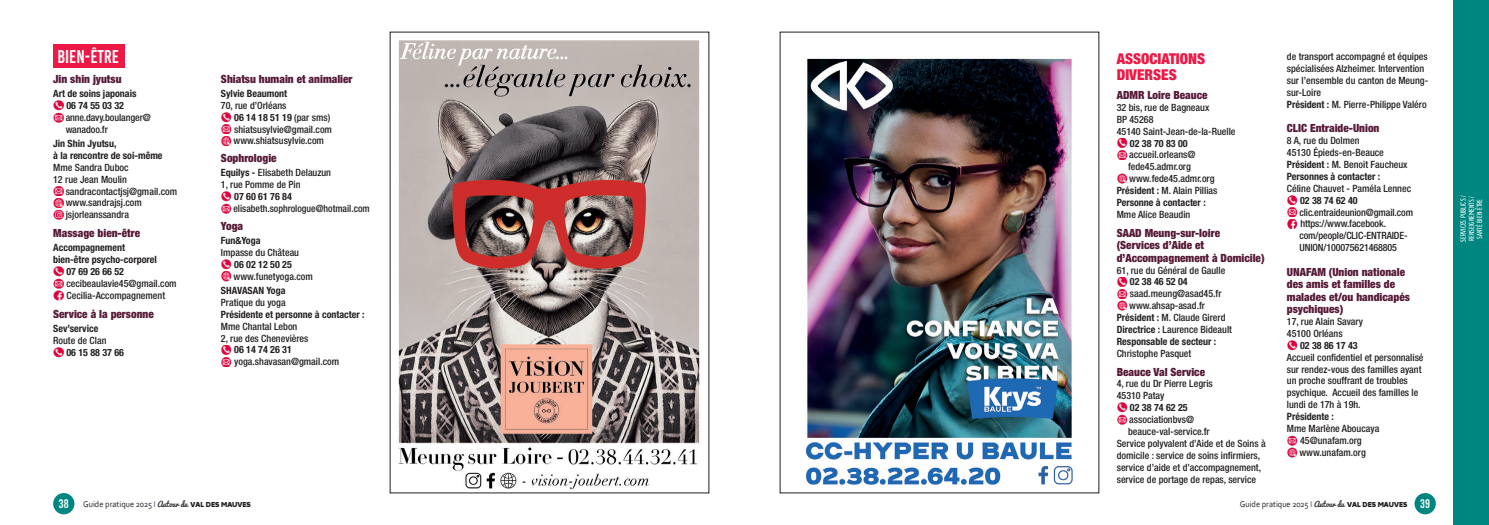
<style>
.page{position:relative;width:1489px;height:525px;background:#fff}
.page>*{position:absolute;margin:0;border:0;box-sizing:border-box;transform-origin:0 0}
.t1{font:18.5px "Bebas Kai";color:#fff}
.t2{font:900 condensed 15px "Helvetica Neue LT Std";color:#ed1845}
.t3{font:900 condensed 11.25px/12.5px "Helvetica Neue LT Std";color:#561a38}
.t4{font:500 condensed 10px/11.9px "Helvetica Neue LT Std";color:#231f20}
.t5{font:700 condensed 10px "Helvetica Neue LT Std";color:#231f20}
.t6{font:8.75px "Corbel";color:#231f20;scale:.95 1}
.t7{font:7.5px/8.1px "Casto Condensed";color:#fff;text-align:center}
.s1{font-weight:500}
.s2{font-weight:700}
.s3{font-family:"Bebas Kai";font-size:12.5px;color:#fff}
.s4{font-weight:700;color:#738ba4}
.s5{font-family:"Pacifico";font-size:7.5px}
.s6{font-family:"Casto";font-weight:900;font-size:7.5px}
</style>
<div class="page">
<div style="left:1453px;top:0;width:35px;height:524px;background:#008680"></div>
<div style="left:1414px;top:493px;width:21px;height:21px;background:#008680;border-radius:50%"></div>
<div style="left:53px;top:493px;width:21px;height:21px;background:#008680;border-radius:50%"></div>
<svg style="left:53px;top:100px;width:11px;height:22px"></svg>
<svg style="left:53px;top:186px;width:11px;height:33px"></svg>
<svg style="left:53px;top:267px;width:11px;height:33px"></svg>
<svg style="left:53px;top:347px;width:11px;height:10px"></svg>
<svg style="left:221px;top:112px;width:10px;height:34px"></svg>
<svg style="left:221px;top:192px;width:10px;height:21px"></svg>
<svg style="left:221px;top:259px;width:10px;height:22px"></svg>
<svg style="left:221px;top:345px;width:10px;height:21px"></svg>
<svg style="left:400px;top:466px;width:316px;height:28px"></svg>
<svg style="left:1117px;top:138px;width:10px;height:22px"></svg>
<svg style="left:1117px;top:174px;width:10px;height:9px"></svg>
<svg style="left:1117px;top:277px;width:10px;height:33px"></svg>
<svg style="left:1117px;top:402px;width:10px;height:22px"></svg>
<svg style="left:1287px;top:195px;width:10px;height:34px"></svg>
<svg style="left:1287px;top:340px;width:10px;height:10px"></svg>
<svg style="left:1287px;top:435px;width:10px;height:22px"></svg>
<div style="left:53px;top:44px;width:72px;height:24px;background:#ed1845"></div>
<img style="left:398px;top:40px;width:309px;height:451px">
<img style="left:806px;top:58px;width:267px;height:427px">
<p class="t1" style="left:58px;top:47px;width:63px">BIEN-ÊTRE</p>
<p class="t3" style="left:53px;top:72px;width:70px">Jin shin jyutsu</p>
<p class="t5" style="left:53px;top:87px;width:85px">Art de soins japonais</p>
<p class="t5" style="left:66px;top:99px;width:59px">06 74 55 03 32</p>
<p class="t4" style="left:66px;top:111px;width:87px">anne.davy.boulanger@</p>
<p class="t4" style="left:66px;top:123px;width:44px">wanadoo.fr</p>
<p class="t5" style="left:53px;top:137px;width:65px">Jin Shin Jyutsu,</p>
<p class="t5" style="left:53px;top:149px;width:111px">à la rencontre de soi-même</p>
<p class="t4" style="left:53px;top:161px;width:77px">Mme Sandra Duboc</p>
<p class="t4" style="left:53px;top:173px;width:75px">12 rue Jean Moulin</p>
<p class="t4" style="left:66px;top:185px;width:113px">sandracontactjsj@gmail.com</p>
<p class="t4" style="left:66px;top:197px;width:78px">www.sandrajsj.com</p>
<p class="t4" style="left:66px;top:208px;width:65px">jsjorleanssandra</p>
<p class="t3" style="left:53px;top:226px;width:88px">Massage bien-être</p>
<p class="t5" style="left:53px;top:242px;width:73px">Accompagnement</p>
<p class="t5" style="left:53px;top:253px;width:105px">bien-être psycho-corporel</p>
<p class="t5" style="left:66px;top:265px;width:59px">07 69 26 66 52</p>
<p class="t4" style="left:66px;top:277px;width:112px">cecibeaulavie45@gmail.com</p>
<p class="t4" style="left:67px;top:289px;width:100px">Cecilia-Accompagnement</p>
<p class="t3" style="left:53px;top:307px;width:102px">Service à la personne</p>
<p class="t5" style="left:53px;top:322px;width:47px">Sev’service</p>
<p class="t4" style="left:53px;top:334px;width:55px">Route de Clan</p>
<p class="t5" style="left:66px;top:346px;width:59px">06 15 88 37 66</p>
<p class="t3" style="left:221px;top:72px;width:133px">Shiatsu humain et animalier</p>
<p class="t5" style="left:221px;top:87px;width:68px">Sylvie Beaumont</p>
<p class="t4" style="left:221px;top:99px;width:67px">70, rue d’Orléans</p>
<p class="t5" style="left:234px;top:111px;width:98px">06 14 18 51 19 <span class="s1">(par sms)</span></p>
<p class="t4" style="left:234px;top:123px;width:99px">shiatsusylvie@gmail.com</p>
<p class="t4" style="left:233px;top:135px;width:92px">www.shiatsusylvie.com</p>
<p class="t3" style="left:221px;top:151px;width:57px">Sophrologie</p>
<p class="t4" style="left:221px;top:167px;width:112px"><span class="s2">Equilys -</span> Elisabeth Delauzun</p>
<p class="t4" style="left:221px;top:178px;width:81px">1, rue Pomme de Pin</p>
<p class="t5" style="left:234px;top:190px;width:59px">07 60 61 76 84</p>
<p class="t4" style="left:233px;top:202px;width:138px">elisabeth.sophrologue@hotmail.com</p>
<p class="t3" style="left:221px;top:219px;width:24px">Yoga</p>
<p class="t5" style="left:221px;top:234px;width:41px">Fun&amp;Yoga</p>
<p class="t4" style="left:221px;top:246px;width:80px">Impasse du Château</p>
<p class="t5" style="left:234px;top:258px;width:59px">06 02 12 50 25</p>
<p class="t4" style="left:233px;top:270px;width:81px">www.funetyoga.com</p>
<p class="t5" style="left:221px;top:284px;width:66px">SHAVASAN Yoga</p>
<p class="t4" style="left:221px;top:296px;width:66px">Pratique du yoga</p>
<p class="t5" style="left:221px;top:308px;width:145px">Présidente et personne à contacter :</p>
<p class="t4" style="left:221px;top:320px;width:78px">Mme Chantal Lebon</p>
<p class="t4" style="left:221px;top:332px;width:89px">2, rue des Chenevières</p>
<p class="t5" style="left:234px;top:343px;width:59px">06 14 74 26 31</p>
<p class="t4" style="left:234px;top:355px;width:106px">yoga.shavasan@gmail.com</p>
<p class="t2" style="left:1116px;top:49px;width:90px">ASSOCIATIONS</p>
<p class="t2" style="left:1116px;top:66px;width:62px">DIVERSES</p>
<p class="t3" style="left:1116px;top:88px;width:92px">ADMR Loire Beauce</p>
<p class="t4" style="left:1116px;top:101px;width:94px">32 bis, rue de Bagneaux</p>
<p class="t4" style="left:1116px;top:113px;width:38px">BP 45268</p>
<p class="t4" style="left:1116px;top:125px;width:120px">45140 Saint-Jean-de-la-Ruelle</p>
<p class="t5" style="left:1129px;top:137px;width:59px">02 38 70 83 00</p>
<p class="t4" style="left:1129px;top:149px;width:68px">accueil.orleans@</p>
<p class="t4" style="left:1127px;top:160px;width:64px">fede45.admr.org</p>
<p class="t4" style="left:1129px;top:172px;width:87px">www.fede45.admr.org</p>
<p class="t4" style="left:1116px;top:184px;width:102px"><span class="s2">Président :</span> M. Alain Pillias</p>
<p class="t5" style="left:1116px;top:196px;width:90px">Personne à contacter :</p>
<p class="t4" style="left:1116px;top:208px;width:75px">Mme Alice Beaudin</p>
<p class="t3" style="left:1116px;top:226px;width:105px">SAAD Meung-sur-loire</p>
<p class="t3" style="left:1116px;top:238px;width:89px">(Services d’Aide et</p>
<p class="t3" style="left:1116px;top:251px;width:149px">d’Accompagnement à Domicile)</p>
<p class="t4" style="left:1116px;top:264px;width:110px">61, rue du Général de Gaulle</p>
<p class="t5" style="left:1129px;top:276px;width:59px">02 38 46 52 04</p>
<p class="t4" style="left:1129px;top:287px;width:93px">saad.meung@asad45.fr</p>
<p class="t4" style="left:1129px;top:299px;width:77px">www.ahsap-asad.fr</p>
<p class="t4" style="left:1116px;top:311px;width:110px"><span class="s2">Président :</span> M. Claude Girerd</p>
<p class="t4" style="left:1116px;top:323px;width:117px"><span class="s2">Directrice :</span> Laurence Bideault</p>
<p class="t5" style="left:1116px;top:335px;width:101px">Responsable de secteur :</p>
<p class="t4" style="left:1116px;top:347px;width:76px">Christophe Pasquet</p>
<p class="t3" style="left:1116px;top:365px;width:90px">Beauce Val Service</p>
<p class="t4" style="left:1116px;top:377px;width:98px">4, rue du Dr Pierre Legris</p>
<p class="t4" style="left:1116px;top:389px;width:49px">45310 Patay</p>
<p class="t5" style="left:1129px;top:401px;width:59px">02 38 74 62 25</p>
<p class="t4" style="left:1129px;top:413px;width:66px">associationbvs@</p>
<p class="t4" style="left:1127px;top:425px;width:83px">beauce-val-service.fr</p>
<p class="t4" style="left:1116px;top:437px;width:150px">Service polyvalent d’Aide et de Soins à domicile : service de soins infirmiers, service d’aide et d’accompagnement, service de portage de repas, service</p>
<p class="t4" style="left:1286px;top:51px;width:143px">de transport accompagné et équipes spécialisées Alzheimer. Intervention sur l’ensemble du canton de Meung&shy;sur-Loire</p>
<p class="t4" style="left:1286px;top:98px;width:141px"><span class="s2">Président :</span> M. Pierre-Philippe Valéro</p>
<p class="t3" style="left:1286px;top:122px;width:94px">CLIC Entraide-Union</p>
<p class="t4" style="left:1286px;top:134px;width:74px">8 A, rue du Dolmen</p>
<p class="t4" style="left:1286px;top:146px;width:98px">45130 Épieds-en-Beauce</p>
<p class="t4" style="left:1286px;top:158px;width:122px"><span class="s2">Président :</span> M. Benoit Faucheux</p>
<p class="t5" style="left:1286px;top:170px;width:95px">Personnes à contacter :</p>
<p class="t4" style="left:1286px;top:182px;width:126px">Céline Chauvet - Paméla Lennec</p>
<p class="t5" style="left:1299px;top:194px;width:59px">02 38 74 62 40</p>
<p class="t4" style="left:1299px;top:206px;width:115px">clic.entraideunion@gmail.com</p>
<p class="t4" style="left:1300px;top:218px;width:87px">https://www.facebook.</p>
<p class="t4" style="left:1299px;top:229px;width:110px">com/people/CLIC-ENTRAIDE-</p>
<p class="t4" style="left:1299px;top:241px;width:99px">UNION/100075621468805</p>
<p class="t3" style="left:1286px;top:265px;width:120px">UNAFAM (Union nationale</p>
<p class="t3" style="left:1286px;top:277px;width:124px">des amis et familles de malades et/ou handicapés psychiques)</p>
<p class="t4" style="left:1286px;top:315px;width:78px">17, rue Alain Savary</p>
<p class="t4" style="left:1286px;top:327px;width:57px">45100 Orléans</p>
<p class="t5" style="left:1299px;top:339px;width:59px">02 38 86 17 43</p>
<p class="t4" style="left:1286px;top:351px;width:138px">Accueil confidentiel et personnalisé sur rendez-vous des familles ayant un proche souffrant de troubles psychique. Accueil des familles le lundi de 17h à 19h.</p>
<p class="t5" style="left:1286px;top:410px;width:49px">Présidente :</p>
<p class="t4" style="left:1286px;top:422px;width:94px">Mme Marlène Aboucaya</p>
<p class="t4" style="left:1299px;top:434px;width:63px">45@unafam.org</p>
<p class="t4" style="left:1299px;top:446px;width:68px">www.unafam.org</p>
<p class="t6" style="left:59px;top:498px;width:203px"><span class="s3">38</span> Guide pratique 2025 <span class="s4">I</span> <span class="s5">Autour du</span> <span class="s6">VAL DES MAUVES</span></p>
<p class="t6" style="left:1239px;top:498px;width:202px">Guide pratique 2025 <span class="s4">I</span> <span class="s5">Autour du</span> <span class="s6">VAL DES MAUVES</span> <span class="s3">39</span></p>
<p class="t7" style="left:1458px;top:241px;width:47px;rotate:-90deg">SERVICES PUBLICS /<br>RENSEIGNEMENTS /<br>SANTÉ BIEN-ÊTRE</p>
</div>
